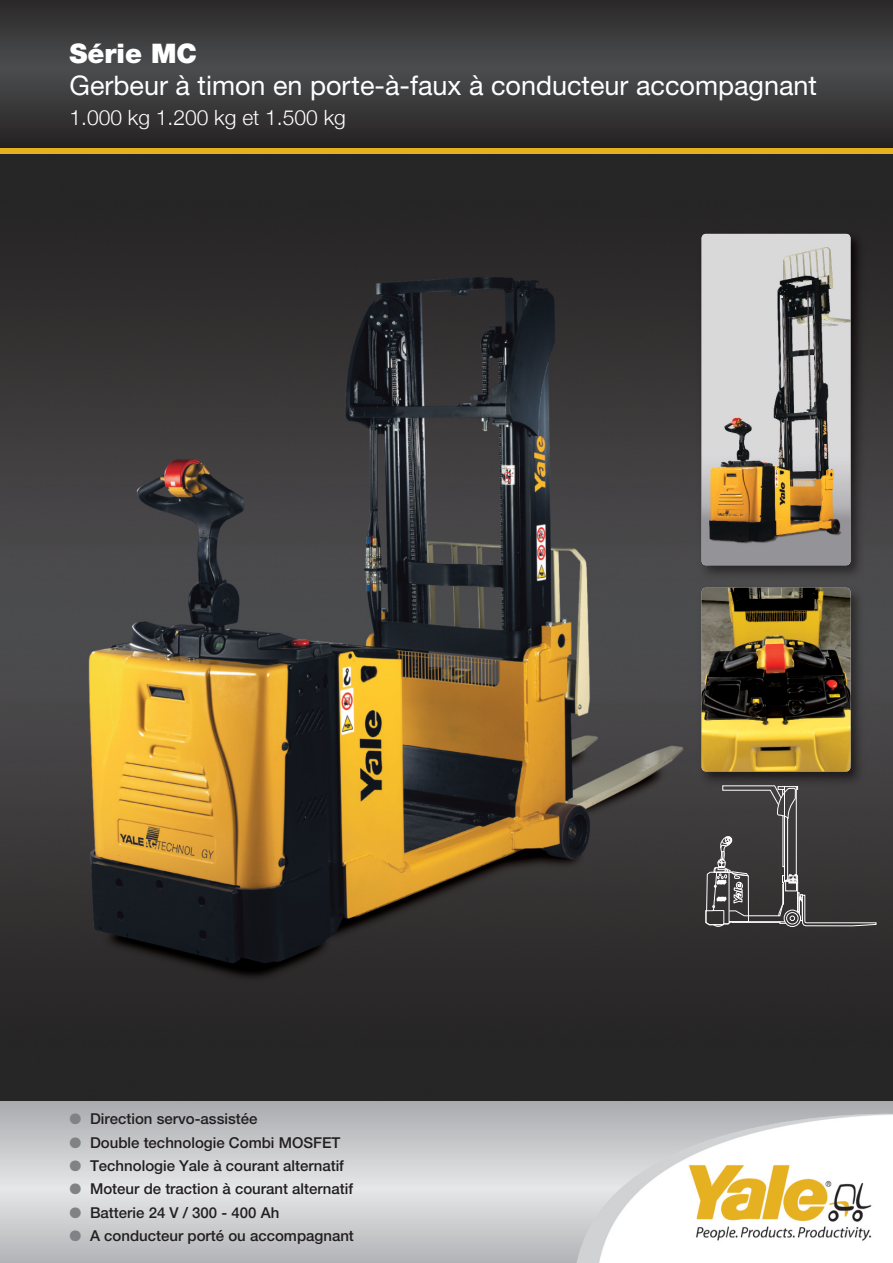
<style>
.page{position:relative;width:893px;height:1263px;background:#fff}
.page>*{position:absolute;margin:0;border:0;box-sizing:border-box;transform-origin:0 0}
.t1{font:27px "Helvetica Neue CE";color:#fff}
.t2{font:900 27px "Helvetica Neue CE";color:#fff}
.t3{font:300 21px "Helvetica Neue";color:#fff}
.t4{font:500 15px "Helvetica Neue CE";color:#231f20}
.s1{color:#808285}
</style>
<div class="page">
<img style="left:0;top:154px;width:893px;height:947px">
<svg style="left:0;top:1101px;width:893px;height:162px;background:#c8c9cb"></svg>
<svg style="left:0;top:0;width:893px;height:149px;background:#3a3939"></svg>
<img style="left:695px;top:227px;width:175px;height:564px">
<img style="left:702px;top:234px;width:148px;height:331px;border-radius:4px">
<img style="left:702px;top:588px;width:148px;height:183px;border-radius:4px">
<div style="left:0;top:149px;width:893px;height:5px;background:#e7b21f"></div>
<img style="left:576px;top:1113px;width:317px;height:150px">
<svg style="left:705px;top:785px;width:171px;height:161px;background:#454343"></svg>
<h1 class="t2" style="left:70px;top:44px;width:129px">Série MC</h1>
<h1 class="t1" style="left:70px;top:76px;width:749px">Gerbeur à timon en porte-à-faux à conducteur accompagnant</h1>
<h2 class="t3" style="left:70px;top:105px;width:278px">1.000 kg 1.200 kg et 1.500 kg</h2>
<p class="t4" style="left:70px;top:1113px;width:190px"><span class="s1">●</span> Direction servo-assistée</p>
<p class="t4" style="left:70px;top:1137px;width:272px"><span class="s1">●</span> Double technologie Combi MOSFET</p>
<p class="t4" style="left:70px;top:1160px;width:276px"><span class="s1">●</span> Technologie Yale à courant alternatif</p>
<p class="t4" style="left:70px;top:1183px;width:285px"><span class="s1">●</span> Moteur de traction à courant alternatif</p>
<p class="t4" style="left:70px;top:1207px;width:211px"><span class="s1">●</span> Batterie 24 V / 300 - 400 Ah</p>
<p class="t4" style="left:70px;top:1230px;width:286px"><span class="s1">●</span> A conducteur porté ou accompagnant</p>
</div>
